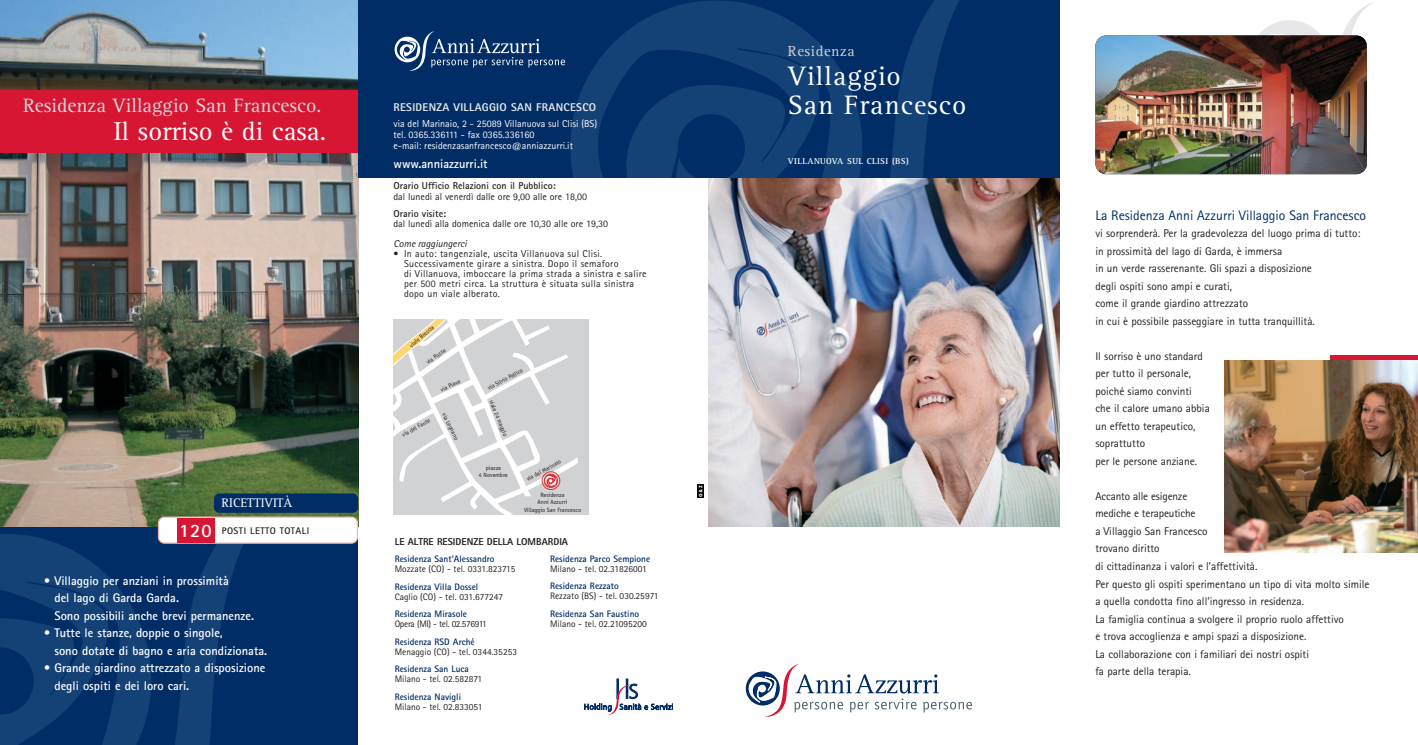
<style>
.page{position:relative;width:1418px;height:745px;background:#fff}
.page>*{position:absolute;margin:0;border:0;box-sizing:border-box;transform-origin:0 0}
.t1{font:27.5px/28.8px "Rotis Serif";letter-spacing:.035em;color:#fff}
.t2{font:26.62px "Rotis Serif";color:#fff}
.t3{font:20px "Rotis Serif";color:#d1d2d4}
.t4{font:15px "Rotis Serif";letter-spacing:.035em;color:#d1d2d4}
.t5{font:13.75px "Rotis Sans Serif";color:#002d66}
.t6{font:12.88px "Rotis Serif";color:#fff}
.t7{font:700 12.5px/17.5px "Rotis Sans Serif";color:#fff}
.t8{font:11.25px/17.5px "Rotis Sans Serif";color:#231f20}
.t9{font:800 11.25px "Rotis Sans Serif";letter-spacing:.03em;color:#e6e7e9}
.t10{font:10px/10px "Rotis Sans Serif";letter-spacing:.025em;color:#231f20}
.t11{font:10px/11.2px "Rotis Sans Serif";color:#fff}
.t12{font:10px "Rotis Sans Serif";color:#231f20}
.t13{font:700 10px "Rotis Sans Serif";color:#231f20}
.t14{font:800 10px "Rotis Sans Serif";color:#231f20}
.t15{font:italic 10px "Rotis Sans Serif";color:#231f20}
.t16{font:700 9.62px "Rotis Sans Serif";letter-spacing:.055em;color:#231f20}
.t17{font:9.38px "Rotis Sans Serif";color:#231f20}
.t18{font:700 9.38px "Rotis Sans Serif";color:#002d66}
.t19{font:9.38px "Rotis Sans Serif";letter-spacing:-.03em;color:#231f20}
.t20{font:700 8.75px "Rotis Serif";letter-spacing:.04em;color:#fff}
.t21{font:6.25px/7.5px "Officina Sans";color:#231f20;text-align:center}
.s1{font-size:19px;color:#fff}
</style>
<div class="page">
<div style="left:0;top:526px;width:358px;height:218px;background:#002d66"></div>
<img style="left:0;top:526px;width:339px;height:218px">
<img style="left:0;top:0;width:358px;height:526px">
<svg style="left:158px;top:516px;width:200px;height:27px"></svg>
<div style="left:214px;top:493px;width:144px;height:19px;background:#002d66;border-radius:5px"></div>
<img style="left:709px;top:177px;width:350px;height:349px">
<div style="left:358px;top:0;width:701px;height:177px;background:#002d66"></div>
<img style="left:570px;top:0;width:389px;height:177px">
<svg style="left:394px;top:31px;width:171px;height:40px"></svg>
<svg style="left:584px;top:678px;width:89px;height:36px"></svg>
<div style="left:177px;top:517px;width:37px;height:25px;background:#d71634"></div>
<div style="left:0;top:90px;width:358px;height:62px;background:#d71634"></div>
<img style="left:1259px;top:2px;width:115px;height:133px">
<img style="left:1095px;top:35px;width:271px;height:139px;border-radius:11px">
<div style="left:1330px;top:355px;width:87px;height:6px;background:#d71634"></div>
<img style="left:1224px;top:361px;width:193px;height:191px">
<svg style="left:745px;top:671px;width:34px;height:34px"></svg>
<svg style="left:748px;top:664px;width:224px;height:52px"></svg>
<div style="left:758px;top:684px;width:8px;height:8px;background:#fff;border-radius:50%"></div>
<svg style="left:697px;top:484px;width:7px;height:14px"></svg>
<svg style="left:697px;top:484px;width:6px;height:13px"></svg>
<svg style="left:393px;top:319px;width:195px;height:195px"></svg>
<div style="left:542px;top:471px;width:18px;height:18px;border:1px solid #d93638;border-radius:50%"></div>
<h3 class="t3" style="left:23px;top:98px;width:300px">Residenza Villaggio San Francesco.</h3>
<h2 class="t2" style="left:114px;top:121px;width:214px">Il sorriso è di casa.</h2>
<p class="t6" style="left:221px;top:498px;width:72px">RICETTIVITÀ</p>
<p class="t16" style="left:179px;top:527px;width:132px"><span class="s1">120</span> POSTI LETTO TOTALI</p>
<p class="t7" style="left:54px;top:572px;width:201px;text-indent:-11px">• Villaggio per anziani in prossimità<br>del lago di Garda Garda.<br>Sono possibili anche brevi permanenze.</p>
<p class="t7" style="left:54px;top:625px;width:214px;text-indent:-11px">• Tutte le stanze, doppie o singole,<br>sono dotate di bagno e aria condizionata.</p>
<p class="t7" style="left:54px;top:660px;width:212px;text-indent:-11px">• Grande giardino attrezzato a disposizione degli ospiti e dei loro cari.</p>
<p class="t9" style="left:393px;top:103px;width:204px">RESIDENZA VILLAGGIO SAN FRANCESCO</p>
<p class="t11" style="left:393px;top:119px;width:205px">via del Marinaio, 2 - 25089 Villanuova sul Clisi (BS) tel. 0365.336111 - fax 0365.336160<br>e-mail: residenzasanfrancesco@anniazzurri.it</p>
<p class="t7" style="left:393px;top:156px;width:96px">www.anniazzurri.it</p>
<p class="t13" style="left:393px;top:182px;width:164px">Orario Ufficio Relazioni con il Pubblico:</p>
<p class="t12" style="left:393px;top:192px;width:195px">dal lunedì al venerdì dalle ore 9,00 alle ore 18,00</p>
<p class="t13" style="left:393px;top:210px;width:54px">Orario visite:</p>
<p class="t12" style="left:393px;top:220px;width:216px">dal lunedì alla domenica dalle ore 10,30 alle ore 19,30</p>
<p class="t15" style="left:393px;top:240px;width:75px">Come raggiungerci</p>
<p class="t10" style="left:404px;top:249px;width:244px;text-indent:-11px">• In auto: tangenziale, uscita Villanuova sul Clisi.<br>Successivamente girare a sinistra. Dopo il semaforo<br>di Villanuova, imboccare la prima strada a sinistra e salire per 500 metri circa. La struttura è situata sulla sinistra dopo un viale alberato.</p>
<p class="t21" style="left:408px;top:343px;width:32px;rotate:-40deg">viale Brescia</p>
<p class="t21" style="left:425px;top:359px;width:24px;rotate:-35deg">via Pozze</p>
<p class="t21" style="left:401px;top:431px;width:32px;rotate:-28deg">via del Fante</p>
<p class="t21" style="left:439px;top:386px;width:23px;rotate:-24deg">via Piave</p>
<p class="t21" style="left:447px;top:411px;width:31px;rotate:63deg">via Legnano</p>
<p class="t21" style="left:486px;top:385px;width:41px;rotate:-28deg">via Silvio Pellico</p>
<p class="t21" style="left:494px;top:398px;width:40px;rotate:68deg">viale 24 maggio</p>
<p class="t21" style="left:479px;top:464px;width:30px">piazza<br>4 Novembre</p>
<p class="t21" style="left:525px;top:476px;width:40px;rotate:-29deg">via del Marinaio</p>
<p class="t21" style="left:524px;top:491px;width:59px">Residenza<br>Anni Azzurri<br>Villaggio San Francesco</p>
<p class="t14" style="left:395px;top:537px;width:175px">LE ALTRE RESIDENZE DELLA LOMBARDIA</p>
<p class="t18" style="left:395px;top:555px;width:101px">Residenza Sant’Alessandro</p>
<p class="t17" style="left:395px;top:565px;width:122px">Mozzate (CO) - tel. 0331.823715</p>
<p class="t18" style="left:395px;top:582px;width:85px">Residenza Villa Dossel</p>
<p class="t17" style="left:395px;top:592px;width:110px">Caglio (CO) - tel. 031.677247</p>
<p class="t18" style="left:395px;top:610px;width:74px">Residenza Mirasole</p>
<p class="t19" style="left:395px;top:620px;width:94px">Opera (MI) - tel. 02.576911</p>
<p class="t18" style="left:395px;top:637px;width:82px">Residenza RSD Arché</p>
<p class="t17" style="left:395px;top:647px;width:124px">Menaggio (CO) - tel. 0344.35253</p>
<p class="t18" style="left:395px;top:665px;width:76px">Residenza San Luca</p>
<p class="t17" style="left:395px;top:675px;width:89px">Milano - tel. 02.582871</p>
<p class="t18" style="left:395px;top:692px;width:68px">Residenza Navigli</p>
<p class="t17" style="left:395px;top:702px;width:89px">Milano - tel. 02.833051</p>
<p class="t18" style="left:550px;top:555px;width:102px">Residenza Parco Sempione</p>
<p class="t17" style="left:550px;top:565px;width:98px">Milano - tel. 02.31826001</p>
<p class="t18" style="left:550px;top:582px;width:70px">Residenza Rezzato</p>
<p class="t17" style="left:550px;top:592px;width:110px">Rezzato (BS) - tel. 030.25971</p>
<p class="t18" style="left:550px;top:610px;width:91px">Residenza San Faustino</p>
<p class="t17" style="left:550px;top:620px;width:98px">Milano - tel. 02.21095200</p>
<h3 class="t4" style="left:788px;top:46px;width:68px">Residenza</h3>
<h1 class="t1" style="left:788px;top:64px;width:180px">Villaggio<br>San Francesco</h1>
<p class="t20" style="left:788px;top:158px;width:122px">VILLANUOVA SUL CLISI (BS)</p>
<p class="t5" style="left:1095px;top:210px;width:272px">La Residenza Anni Azzurri Villaggio San Francesco</p>
<p class="t8" style="left:1095px;top:225px;width:266px">vi sorprenderà. Per la gradevolezza del luogo prima di tutto: in prossimità del lago di Garda, è immersa<br>in un verde rasserenante. Gli spazi a disposizione<br>degli ospiti sono ampi e curati,<br>come il grande giardino attrezzato<br>in cui è possibile passeggiare in tutta tranquillità.</p>
<p class="t8" style="left:1095px;top:348px;width:116px">Il sorriso è uno standard per tutto il personale, poiché siamo convinti che il calore umano abbia un effetto terapeutico, soprattutto<br>per le persone anziane.</p>
<p class="t8" style="left:1095px;top:488px;width:275px">Accanto alle esigenze<br>mediche e terapeutiche<br>a Villaggio San Francesco<br>trovano diritto<br>di cittadinanza i valori e l’affettività.<br>Per questo gli ospiti sperimentano un tipo di vita molto simile a quella condotta fino all’ingresso in residenza.<br>La famiglia continua a svolgere il proprio ruolo affettivo<br>e trova accoglienza e ampi spazi a disposizione.<br>La collaborazione con i familiari dei nostri ospiti<br>fa parte della terapia.</p>
</div>
